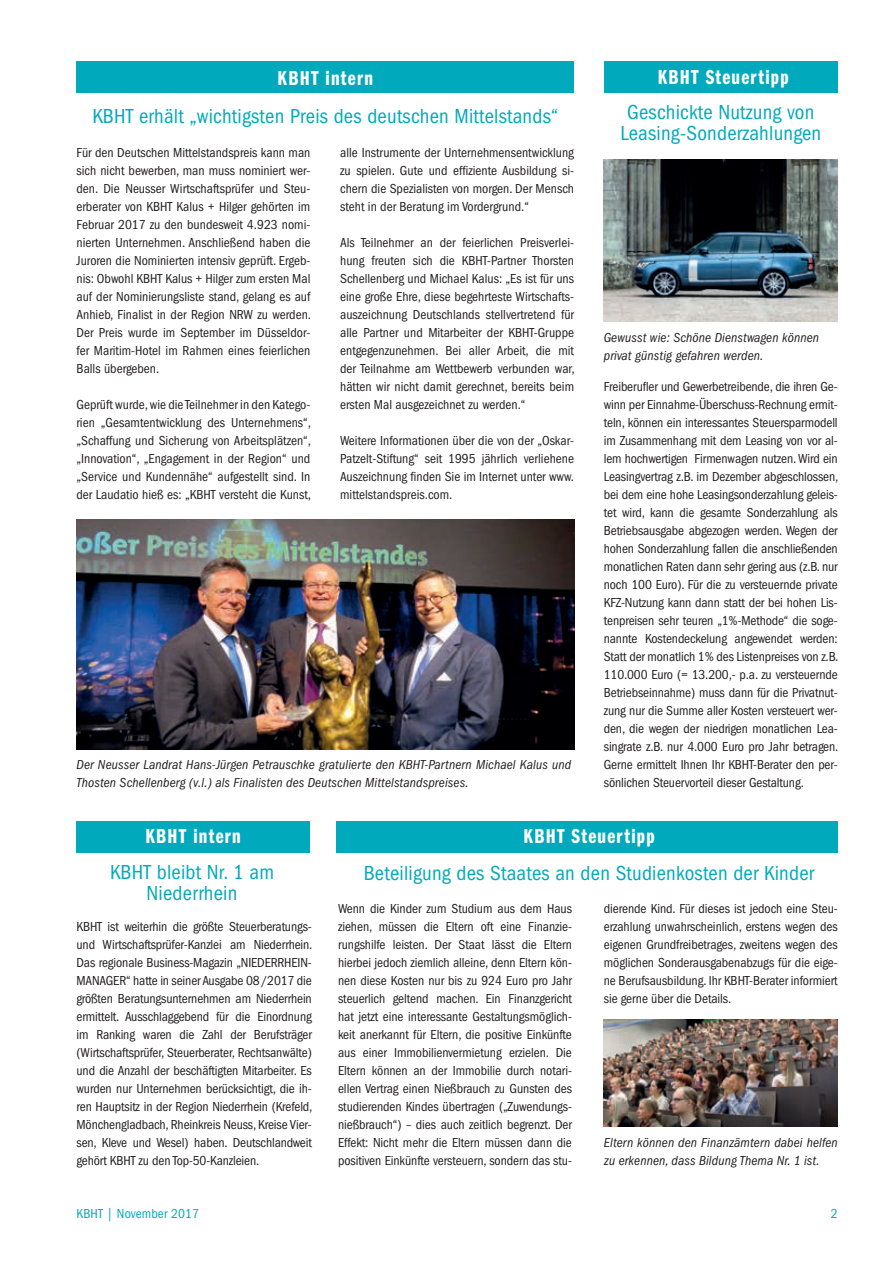
<style>
.page{position:relative;width:893px;height:1263px;background:#fff}
.page>*{position:absolute;margin:0;border:0;box-sizing:border-box;transform-origin:0 0}
.t1{font:condensed 21px/21px "Franklin Gothic";letter-spacing:.01em;color:#00aabc;text-align:center}
.t2{font:21px "Franklin Gothic Demi Cmpr";letter-spacing:.06em;color:#fff}
.t3{font:condensed 13.5px/18px "Franklin Gothic";color:#231f20;text-align:justify}
.t4{font:italic condensed 13.5px/18px "Franklin Gothic";letter-spacing:.01em;color:#231f20}
.t5{font:condensed 13.5px "Franklin Gothic";letter-spacing:.01em;color:#00aabc}
</style>
<div class="page">
<div style="left:77px;top:61px;width:497px;height:32px;background:#00aabc"></div>
<div style="left:604px;top:61px;width:234px;height:32px;background:#00aabc"></div>
<div style="left:77px;top:821px;width:233px;height:31px;background:#00aabc"></div>
<div style="left:336px;top:821px;width:502px;height:31px;background:#00aabc"></div>
<img style="left:77px;top:520px;width:497px;height:229px">
<img style="left:604px;top:159px;width:234px;height:162px">
<img style="left:604px;top:1020px;width:234px;height:107px">
<h1 class="t2" style="left:278px;top:66px;width:97px">KBHT intern</h1>
<h1 class="t1" style="left:92px;top:106px;width:467px">KBHT erhält „wichtigsten Preis des deutschen Mittelstands“</h1>
<p class="t3" style="left:77px;top:144px;width:236px">Für den Deutschen Mittelstandspreis kann man sich nicht bewerben, man muss nominiert wer&shy;den. Die Neusser Wirtschaftsprüfer und Steu&shy;erberater von KBHT Kalus + Hilger gehörten im Februar 2017 zu den bundesweit 4.923 nomi&shy;nierten Unternehmen. Anschließend haben die Juroren die Nominierten intensiv geprüft. Ergeb&shy;nis: Obwohl KBHT Kalus + Hilger zum ersten Mal auf der Nominierungsliste stand, gelang es auf Anhieb, Finalist in der Region NRW zu werden.<br>Der Preis wurde im September im Düsseldor&shy;fer Maritim-Hotel im Rahmen eines feierlichen Balls übergeben.</p>
<p class="t3" style="left:77px;top:396px;width:236px">Geprüft wurde, wie die Teilnehmer in den Katego&shy;rien „Gesamtentwicklung des Unternehmens“, „Schaffung und Sicherung von Arbeitsplätzen“, „Innovation“, „Engagement in der Region“ und „Service und Kundennähe“ aufgestellt sind. In der Laudatio hieß es: „KBHT versteht die Kunst,</p>
<p class="t3" style="left:340px;top:143px;width:235px">alle Instrumente der Unternehmensentwicklung zu spielen. Gute und effiziente Ausbildung si&shy;chern die Spezialisten von morgen. Der Mensch steht in der Beratung im Vordergrund.“</p>
<p class="t3" style="left:340px;top:233px;width:236px">Als Teilnehmer an der feierlichen Preisverlei&shy;hung freuten sich die KBHT-Partner Thorsten Schellenberg und Michael Kalus: „Es ist für uns eine große Ehre, diese begehrteste Wirtschafts&shy;auszeichnung Deutschlands stellvertretend für alle Partner und Mitarbeiter der KBHT-Gruppe entgegenzunehmen. Bei aller Arbeit, die mit der Teilnahme am Wettbewerb verbunden war, hätten wir nicht damit gerechnet, bereits beim ersten Mal ausgezeichnet zu werden.“</p>
<p class="t3" style="left:340px;top:431px;width:235px">Weitere Informationen über die von der „Oskar-Patzelt-Stiftung“ seit 1995 jährlich verliehene Auszeichnung finden Sie im Internet unter www. mittelstandspreis.com.</p>
<p class="t4" style="left:77px;top:756px;width:496px">Der Neusser Landrat Hans-Jürgen Petrauschke gratulierte den KBHT-Partnern Michael Kalus und<br>Thosten Schellenberg (v.l.) als Finalisten des Deutschen Mittelstandspreises.</p>
<h1 class="t2" style="left:658px;top:65px;width:132px">KBHT Steuertipp</h1>
<h1 class="t1" style="left:620px;top:102px;width:202px">Geschickte Nutzung von<br>Leasing-Sonderzahlungen</h1>
<p class="t4" style="left:604px;top:328px;width:217px">Gewusst wie: Schöne Dienstwagen können privat günstig gefahren werden.</p>
<p class="t3" style="left:604px;top:377px;width:236px">Freiberufler und Gewerbetreibende, die ihren Ge&shy;winn per Einnahme-Überschuss-Rechnung ermit&shy;teln, können ein interessantes Steuersparmodell im Zusammenhang mit dem Leasing von vor al&shy;lem hochwertigen Firmenwagen nutzen. Wird ein Leasingvertrag z.B. im Dezember abgeschlossen, bei dem eine hohe Leasingsonderzahlung geleis&shy;tet wird, kann die gesamte Sonderzahlung als Betriebsausgabe abgezogen werden. Wegen der hohen Sonderzahlung fallen die anschließenden monatlichen Raten dann sehr gering aus (z.B. nur noch 100 Euro). Für die zu versteuernde private KFZ-Nutzung kann dann statt der bei hohen Lis&shy;tenpreisen sehr teuren „1%-Methode“ die soge&shy;nannte Kostendeckelung angewendet werden:<br>Statt der monatlich 1% des Listenpreises von z.B.<br>110.000 Euro (= 13.200,- p.a. zu versteuernde Betriebseinnahme) muss dann für die Privatnut&shy;zung nur die Summe aller Kosten versteuert wer&shy;den, die wegen der niedrigen monatlichen Lea&shy;singrate z.B. nur 4.000 Euro pro Jahr betragen.<br>Gerne ermittelt Ihnen Ihr KBHT-Berater den per&shy;sönlichen Steuervorteil dieser Gestaltung.</p>
<h1 class="t2" style="left:145px;top:825px;width:97px">KBHT intern</h1>
<h1 class="t2" style="left:524px;top:825px;width:132px">KBHT Steuertipp</h1>
<h1 class="t1" style="left:110px;top:862px;width:166px">KBHT bleibt Nr. 1 am<br>Niederrhein</h1>
<p class="t3" style="left:77px;top:918px;width:237px">KBHT ist weiterhin die größte Steuerberatungs&shy;und Wirtschaftsprüfer-Kanzlei am Niederrhein.<br>Das regionale Business-Magazin „NIEDERRHEIN-MANAGER“ hatte in seiner Ausgabe 08 /2017 die größten Beratungsunternehmen am Niederrhein ermittelt. Ausschlaggebend für die Einordnung im Ranking waren die Zahl der Berufsträger (Wirtschaftsprüfer, Steuerberater, Rechtsanwälte) und die Anzahl der beschäftigten Mitarbeiter. Es wurden nur Unternehmen berücksichtigt, die ih&shy;ren Hauptsitz in der Region Niederrhein (Krefeld, Mönchengladbach, Rheinkreis Neuss, Kreise Vier&shy;sen, Kleve und Wesel) haben. Deutschlandweit gehört KBHT zu den Top-50-Kanzleien.</p>
<p class="t5" style="left:77px;top:1206px;width:124px">KBHT | November 2017</p>
<h1 class="t1" style="left:364px;top:863px;width:452px">Beteiligung des Staates an den Studienkosten der Kinder</h1>
<p class="t3" style="left:338px;top:899px;width:235px">Wenn die Kinder zum Studium aus dem Haus ziehen, müssen die Eltern oft eine Finanzie&shy;rungshilfe leisten. Der Staat lässt die Eltern hierbei jedoch ziemlich alleine, denn Eltern kön&shy;nen diese Kosten nur bis zu 924 Euro pro Jahr steuerlich geltend machen. Ein Finanzgericht hat jetzt eine interessante Gestaltungsmöglich&shy;keit anerkannt für Eltern, die positive Einkünfte aus einer Immobilienvermietung erzielen. Die Eltern können an der Immobilie durch notari&shy;ellen Vertrag einen Nießbrauch zu Gunsten des studierenden Kindes übertragen („Zuwendungs&shy;nießbrauch“) – dies auch zeitlich begrenzt. Der Effekt: Nicht mehr die Eltern müssen dann die positiven Einkünfte versteuern, sondern das stu-</p>
<p class="t3" style="left:604px;top:899px;width:235px">dierende Kind. Für dieses ist jedoch eine Steu&shy;erzahlung unwahrscheinlich, erstens wegen des eigenen Grundfreibetrages, zweitens wegen des möglichen Sonderausgabenabzugs für die eige&shy;ne Berufsausbildung. Ihr KBHT-Berater informiert sie gerne über die Details.</p>
<p class="t4" style="left:604px;top:1134px;width:235px">Eltern können den Finanzämtern dabei helfen zu erkennen, dass Bildung Thema Nr. 1 ist.</p>
<p class="t5" style="left:831px;top:1206px;width:8px">2</p>
</div>
